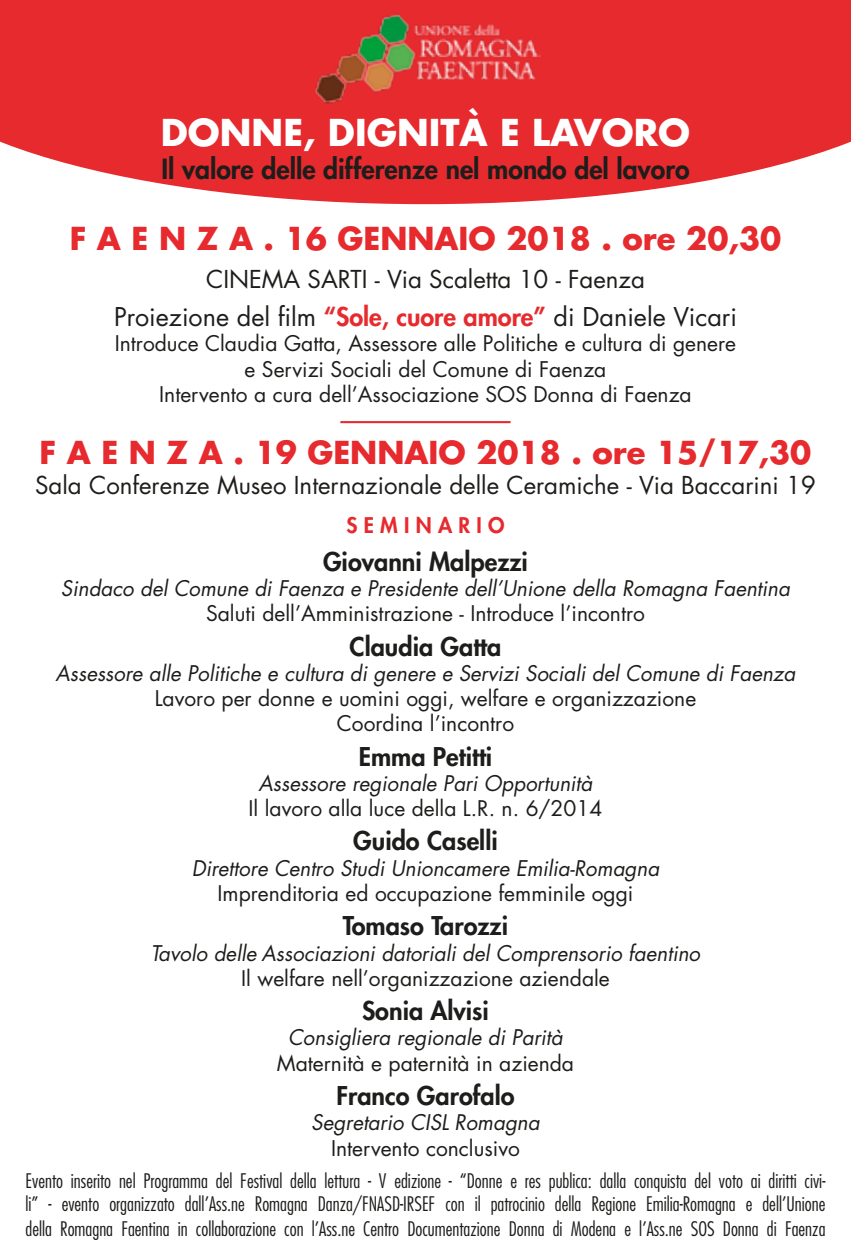
<style>
.page{position:relative;width:851px;height:1259px;background:#fff}
.page>*{position:absolute;margin:0;border:0;box-sizing:border-box;transform-origin:0 0}
.t1{font:700 36px "Futura";color:#fff}
.t2{font:700 30.9px "Futura";color:#e62a2e}
.t3{font:800 27px "Futura";color:#1d1d1b}
.t4{font:800 25.2px "Futura";color:#1d1d1b}
.t5{font:25.2px "Futura";color:#1d1d1b}
.t6{font:24px "Futura";color:#1d1d1b}
.t7{font:21px/25.2px "Futura";color:#1d1d1b;text-align:center}
.t8{font:italic 21px "Futura";color:#1d1d1b}
.t9{font:800 21px "Futura";letter-spacing:.3em;color:#e62a2e}
.t10{font:300 condensed 19.5px/24.3px "Futura";color:#1d1d1b;text-align:justify}
.s1{font-weight:800;color:#e62a2e}
</style>
<div class="page">
<svg style="left:0;top:0;width:850px;height:204px;background:#e84043"></svg>
<hr style="left:340px;top:421px;width:170px;height:2px;background:#e62a2e">
<img style="left:311px;top:11px;width:229px;height:94px">
<h1 class="t1" style="left:161px;top:107px;width:530px">DONNE, DIGNITÀ E LAVORO</h1>
<p class="t3" style="left:161px;top:151px;width:529px">Il valore delle differenze nel mondo del lavoro</p>
<h2 class="t2" style="left:70px;top:217px;width:713px">F A E N Z A . 16 GENNAIO 2018 . ore 20,30</h2>
<p class="t6" style="left:206px;top:263px;width:440px">CINEMA SARTI - Via Scaletta 10 - Faenza</p>
<p class="t5" style="left:114px;top:299px;width:624px">Proiezione del film <span class="s1">“Sole, cuore amore”</span> di Daniele Vicari</p>
<p class="t7" style="left:115px;top:331px;width:622px">Introduce Claudia Gatta, Assessore alle Politiche e cultura di genere e Servizi Sociali del Comune di Faenza<br>Intervento a cura dell’Associazione SOS Donna di Faenza</p>
<h2 class="t2" style="left:40px;top:431px;width:773px">F A E N Z A . 19 GENNAIO 2018 . ore 15/17,30</h2>
<p class="t6" style="left:35px;top:469px;width:782px">Sala Conferenze Museo Internazionale delle Ceramiche - Via Baccarini 19</p>
<p class="t9" style="left:346px;top:511px;width:160px">SEMINARIO</p>
<p class="t4" style="left:323px;top:544px;width:206px">Giovanni Malpezzi</p>
<p class="t8" style="left:61px;top:573px;width:730px">Sindaco del Comune di Faenza e Presidente dell’Unione della Romagna Faentina</p>
<p class="t7" style="left:206px;top:600px;width:440px">Saluti dell’Amministrazione - Introduce l’incontro</p>
<p class="t4" style="left:349px;top:629px;width:153px">Claudia Gatta</p>
<p class="t8" style="left:55px;top:658px;width:741px">Assessore alle Politiche e cultura di genere e Servizi Sociali del Comune di Faenza</p>
<p class="t7" style="left:155px;top:685px;width:543px">Lavoro per donne e uomini oggi, welfare e organizzazione<br>Coordina l’incontro</p>
<p class="t4" style="left:358px;top:739px;width:135px">Emma Petitti</p>
<p class="t8" style="left:258px;top:768px;width:335px">Assessore regionale Pari Opportunità</p>
<p class="t7" style="left:248px;top:795px;width:355px">Il lavoro alla luce della L.R. n. 6/2014</p>
<p class="t4" style="left:353px;top:824px;width:146px">Guido Caselli</p>
<p class="t8" style="left:192px;top:853px;width:469px">Direttore Centro Studi Unioncamere Emilia-Romagna</p>
<p class="t7" style="left:217px;top:880px;width:417px">Imprenditoria ed occupazione femminile oggi</p>
<p class="t4" style="left:343px;top:909px;width:167px">Tomaso Tarozzi</p>
<p class="t8" style="left:151px;top:938px;width:551px">Tavolo delle Associazioni datoriali del Comprensorio faentino</p>
<p class="t7" style="left:241px;top:965px;width:370px">Il welfare nell’organizzazione aziendale</p>
<p class="t4" style="left:362px;top:994px;width:128px">Sonia Alvisi</p>
<p class="t8" style="left:288px;top:1023px;width:276px">Consigliera regionale di Parità</p>
<p class="t7" style="left:277px;top:1050px;width:299px">Maternità e paternità in azienda</p>
<p class="t4" style="left:336px;top:1079px;width:179px">Franco Garofalo</p>
<p class="t8" style="left:311px;top:1108px;width:230px">Segretario CISL Romagna</p>
<p class="t7" style="left:331px;top:1135px;width:190px">Intervento conclusivo</p>
<p class="t10" style="left:26px;top:1167px;width:801px">Evento inserito nel Programma del Festival della lettura - V edizione - “Donne e res publica: dalla conquista del voto ai diritti civi&shy;li” - evento organizzato dall’Ass.ne Romagna Danza/FNASD-IRSEF con il patrocinio della Regione Emilia-Romagna e dell’Unione della Romagna Faentina in collaborazione con l’Ass.ne Centro Documentazione Donna di Modena e l’Ass.ne SOS Donna di Faenza</p>
</div>
